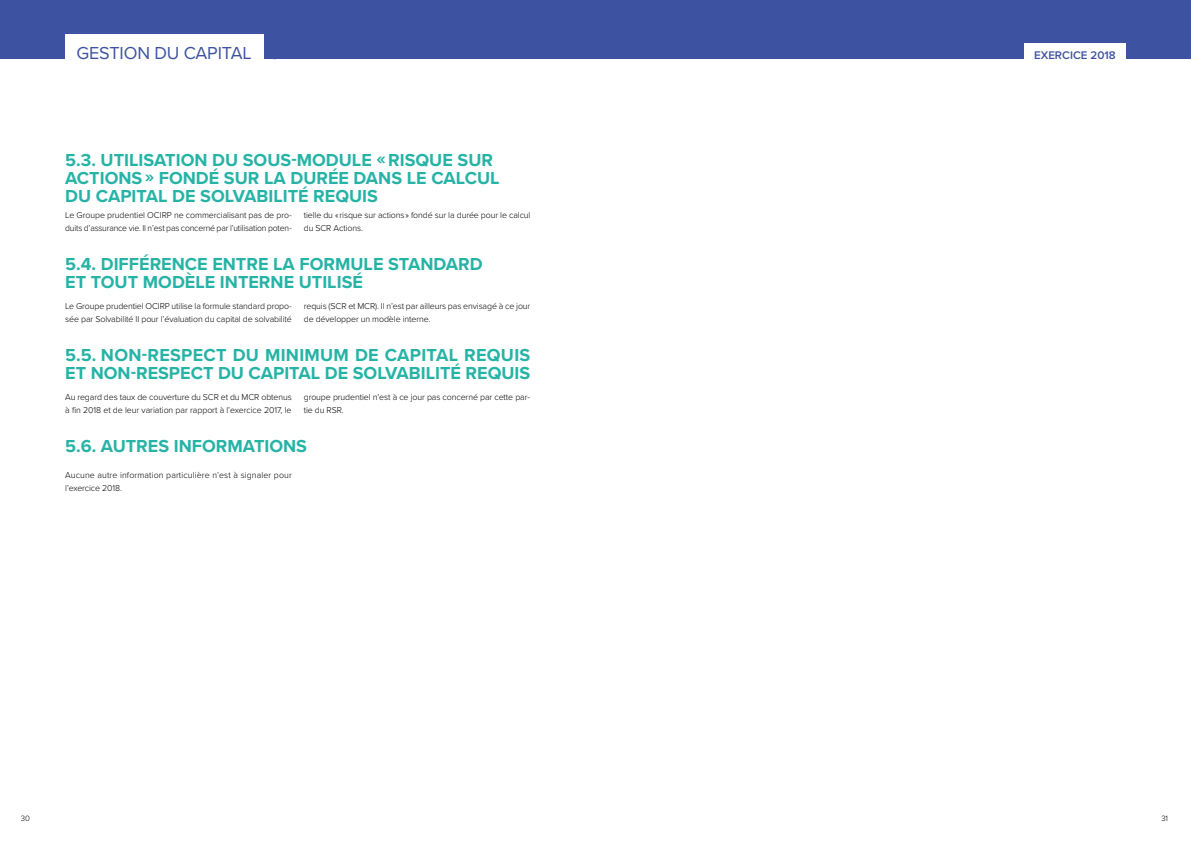
<style>
.page{position:relative;width:1191px;height:842px;background:#fff}
.page>*{position:absolute;margin:0;border:0;box-sizing:border-box;transform-origin:0 0}
.t1{font:700 18px/18px "Proxima Nova";color:#26b3a6}
.t2{font:18px "Proxima Nova";letter-spacing:-.01em;color:#3d52a1}
.t3{font:600 11.5px "Proxima Nova";color:#3d52a1}
.t4{font:300 8.8px/13px "Proxima Nova";letter-spacing:-.01em;color:#000}
.t5{font:300 8.8px/13px "Proxima Nova";letter-spacing:.01em;color:#000}
.t6{font:300 8px "Proxima Nova";color:#000}
</style>
<div class="page">
<div style="left:0;top:0;width:1191px;height:58px;background:#3d52a1"></div>
<div style="left:1024px;top:43px;width:101px;height:22px;background:#fff"></div>
<div style="left:65px;top:34px;width:199px;height:35px;background:#fff"></div>
<h1 class="t2" style="left:77px;top:39px;width:205px">ACTIVITÉS ET RÉSULTATS</h1>
<h1 class="t2" style="left:77px;top:39px;width:91px">SOMMAIRE</h1>
<h1 class="t2" style="left:77px;top:39px;width:176px">GESTION DU CAPITAL</h1>
<h1 class="t1" style="left:65px;top:151px;width:436px">5.3. UTILISATION DU SOUS-MODULE « RISQUE SUR<br>ACTIONS » FONDÉ SUR LA DURÉE DANS LE CALCUL<br>DU CAPITAL DE SOLVABILITÉ REQUIS</h1>
<p class="t4" style="left:65px;top:208px;width:228px">Le Groupe prudentiel OCIRP ne commercialisant pas de pro&shy;duits d’assurance vie. Il n’est pas concerné par l’utilisation poten-</p>
<p class="t4" style="left:304px;top:208px;width:228px">tielle du « risque sur actions » fondé sur la durée pour le calcul du SCR Actions.</p>
<h1 class="t1" style="left:65px;top:255px;width:419px">5.4. DIFFÉRENCE ENTRE LA FORMULE STANDARD<br>ET TOUT MODÈLE INTERNE UTILISÉ</h1>
<p class="t4" style="left:65px;top:299px;width:228px">Le Groupe prudentiel OCIRP utilise la formule standard propo&shy;sée par Solvabilité II pour l’évaluation du capital de solvabilité</p>
<p class="t4" style="left:304px;top:299px;width:228px">requis (SCR et MCR). Il n’est par ailleurs pas envisagé à ce jour de développer un modèle interne.</p>
<h1 class="t1" style="left:65px;top:346px;width:466px">5.5. NON-RESPECT DU MINIMUM DE CAPITAL REQUIS<br>ET NON-RESPECT DU CAPITAL DE SOLVABILITÉ REQUIS</h1>
<p class="t4" style="left:65px;top:390px;width:228px">Au regard des taux de couverture du SCR et du MCR obtenus à fin 2018 et de leur variation par rapport à l’exercice 2017, le</p>
<p class="t4" style="left:304px;top:390px;width:228px">groupe prudentiel n’est à ce jour pas concerné par cette par&shy;tie du RSR.</p>
<h1 class="t1" style="left:65px;top:437px;width:243px">5.6. AUTRES INFORMATIONS</h1>
<p class="t5" style="left:65px;top:468px;width:228px">Aucune autre information particulière n’est à signaler pour l’exercice 2018.</p>
<p class="t6" style="left:21px;top:812px;width:11px">30</p>
<h2 class="t3" style="left:1034px;top:46px;width:83px">EXERCICE 2018</h2>
<p class="t6" style="left:1161px;top:812px;width:8px">31</p>
</div>
